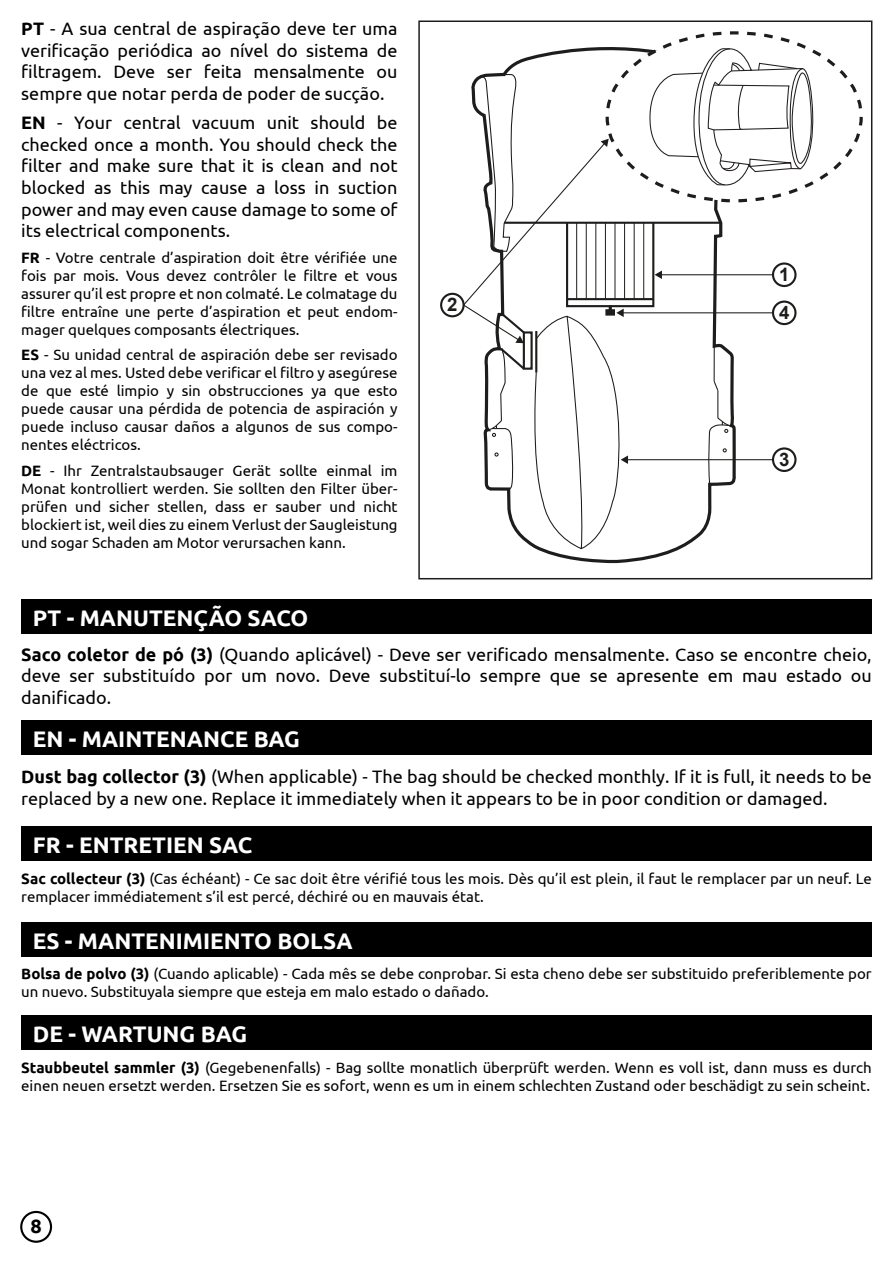
<style>
.page{position:relative;width:893px;height:1263px;background:#fff}
.page>*{position:absolute;margin:0;border:0;box-sizing:border-box;transform-origin:0 0}
.t1{font:700 22.5px "Ubuntu";color:#fff}
.t2{font:700 19.35px "Ubuntu";color:#000}
.t3{font:700 18.6px/38.1px "Arial";color:#1d1d1b}
.t4{font:18px/21.6px "Ubuntu";color:#000;text-align:justify}
.t5{font:15px/18px "Ubuntu";color:#000;text-align:justify}
.s1{font-weight:700}
</style>
<div class="page">
<div style="left:20px;top:1211px;width:32px;height:32px;border:2px solid #000;border-radius:50%"></div>
<hr style="left:627px;top:459px;width:146px;height:1px;background:#1d1d1b">
<div style="left:772px;top:447px;width:24px;height:25px;border:2px solid #1d1d1b;border-radius:50%"></div>
<hr style="left:661px;top:274px;width:112px;height:1px;background:#1d1d1b">
<div style="left:772px;top:262px;width:24px;height:25px;border:2px solid #1d1d1b;border-radius:50%"></div>
<hr style="left:622px;top:312px;width:151px;height:1px;background:#1d1d1b">
<div style="left:772px;top:301px;width:24px;height:24px;border:2px solid #1d1d1b;border-radius:50%"></div>
<div style="left:440px;top:293px;width:25px;height:24px;border:2px solid #1d1d1b;border-radius:50%"></div>
<div style="left:21px;top:600px;width:851px;height:34px;background:#000"></div>
<div style="left:21px;top:721px;width:851px;height:34px;background:#000"></div>
<div style="left:21px;top:827px;width:851px;height:34px;background:#000"></div>
<div style="left:21px;top:923px;width:851px;height:34px;background:#000"></div>
<div style="left:21px;top:1016px;width:851px;height:34px;background:#000"></div>
<div style="left:418px;top:21px;width:454px;height:558px;border:2px solid #1d1d1b"></div>
<svg style="left:502px;top:38px;width:235px;height:526px"></svg>
<hr style="left:714px;top:346px;width:1px;height:35px;background:#1d1d1b">
<svg style="left:708px;top:380px;width:24px;height:105px"></svg>
<hr style="left:634px;top:223px;width:1px;height:76px;background:#1d1d1b">
<hr style="left:643px;top:223px;width:1px;height:76px;background:#1d1d1b">
<div style="left:566px;top:222px;width:88px;height:85px;border:2px solid #1d1d1b"></div>
<hr style="left:567px;top:298px;width:86px;height:2px;background:#1d1d1b">
<hr style="left:504px;top:222px;width:217px;height:2px;background:#1d1d1b">
<div style="left:607px;top:33px;width:254px;height:168px;background:#fff;border-radius:50%"></div>
<svg style="left:648px;top:48px;width:166px;height:138px"></svg>
<svg style="left:462px;top:73px;width:166px;height:477px"></svg>
<p class="t4" style="left:21px;top:17px;width:378px"><span class="s1">PT</span> - A sua central de aspiração deve ter uma verificação periódica ao nível do sistema de filtragem. Deve ser feita mensalmente ou sempre que notar perda de poder de sucção.</p>
<p class="t4" style="left:21px;top:111px;width:378px"><span class="s1">EN</span> - Your central vacuum unit should be checked once a month. You should check the filter and make sure that it is clean and not blocked as this may cause a loss in suction power and may even cause damage to some of its electrical components.</p>
<p class="t5" style="left:21px;top:248px;width:378px"><span class="s1">FR</span> - Votre centrale d’aspiration doit être vérifiée une fois par mois. Vous devez contrôler le filtre et vous assurer qu’il est propre et non colmaté. Le colmatage du filtre entraîne une perte d’aspiration et peut endom&shy;mager quelques composants électriques.</p>
<p class="t5" style="left:21px;top:345px;width:378px"><span class="s1">ES</span> - Su unidad central de aspiración debe ser revisado una vez al mes. Usted debe verificar el filtro y asegúrese de que esté limpio y sin obstrucciones ya que esto puede causar una pérdida de potencia de aspiración y puede incluso causar daños a algunos de sus compo&shy;nentes eléctricos.</p>
<p class="t5" style="left:21px;top:461px;width:378px"><span class="s1">DE</span> - Ihr Zentralstaubsauger Gerät sollte einmal im Monat kontrolliert werden. Sie sollten den Filter über&shy;prüfen und sicher stellen, dass er sauber und nicht blockiert ist, weil dies zu einem Verlust der Saugleistung und sogar Schaden am Motor verursachen kann.</p>
<p class="t3" style="left:447px;top:286px;width:12px">2</p>
<p class="t3" style="left:779px;top:256px;width:12px">1<br>4</p>
<p class="t3" style="left:779px;top:441px;width:12px">3</p>
<h1 class="t1" style="left:33px;top:604px;width:277px">PT - MANUTENÇÃO SACO</h1>
<p class="t4" style="left:21px;top:643px;width:852px"><span class="s1">Saco coletor de pó (3)</span> (Quando aplicável) - Deve ser verificado mensalmente. Caso se encontre cheio, deve ser substituído por um novo. Deve substituí-lo sempre que se apresente em mau estado ou danificado.</p>
<h1 class="t1" style="left:33px;top:725px;width:269px">EN - MAINTENANCE BAG</h1>
<p class="t4" style="left:21px;top:765px;width:852px"><span class="s1">Dust bag collector (3)</span> (When applicable) - The bag should be checked monthly. If it is full, it needs to be replaced by a new one. Replace it immediately when it appears to be in poor condition or damaged.</p>
<h1 class="t1" style="left:33px;top:831px;width:221px">FR - ENTRETIEN SAC</h1>
<p class="t5" style="left:21px;top:869px;width:852px"><span class="s1">Sac collecteur (3)</span> (Cas échéant) - Ce sac doit être vérifié tous les mois. Dès qu’il est plein, il faut le remplacer par un neuf. Le remplacer immédiatement s’il est percé, déchiré ou en mauvais état.</p>
<h1 class="t1" style="left:33px;top:927px;width:321px">ES - MANTENIMIENTO BOLSA</h1>
<p class="t5" style="left:21px;top:964px;width:852px"><span class="s1">Bolsa de polvo (3)</span> (Cuando aplicable) - Cada mês se debe conprobar. Si esta cheno debe ser substituido preferiblemente por un nuevo. Substituyala siempre que esteja em malo estado o dañado.</p>
<h1 class="t1" style="left:33px;top:1020px;width:216px">DE - WARTUNG BAG</h1>
<p class="t5" style="left:21px;top:1058px;width:852px"><span class="s1">Staubbeutel sammler (3)</span> (Gegebenenfalls) - Bag sollte monatlich überprüft werden. Wenn es voll ist, dann muss es durch einen neuen ersetzt werden. Ersetzen Sie es sofort, wenn es um in einem schlechten Zustand oder beschädigt zu sein scheint.</p>
<p class="t2" style="left:30px;top:1214px;width:13px">8</p>
</div>
